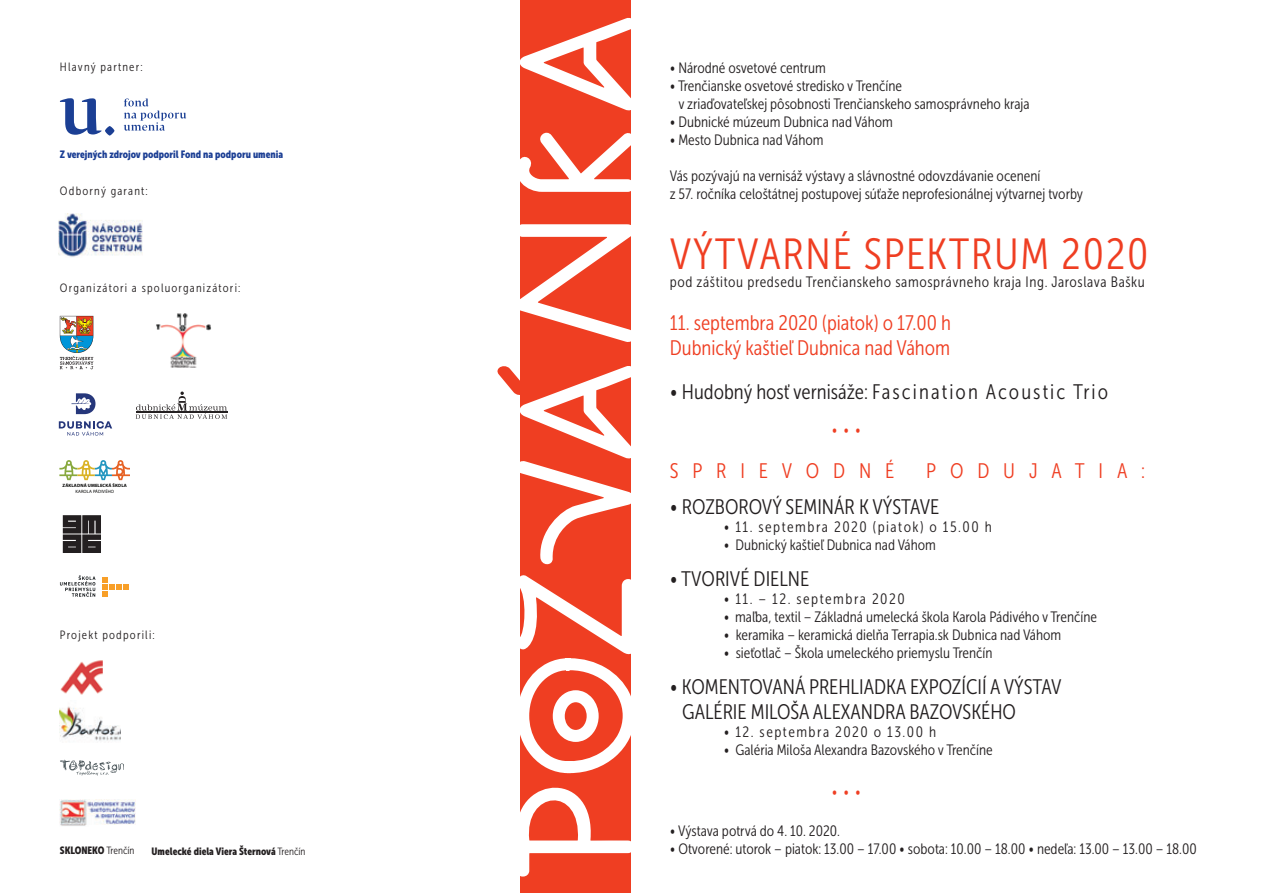
<style>
.page{position:relative;width:1263px;height:893px;background:#fff}
.page>*{position:absolute;margin:0;border:0;box-sizing:border-box;transform-origin:0 0}
.t1{font:43.5px "Museo Sans Cond 300";letter-spacing:.04em;color:#ef3e22}
.t2{font:21px/25.2px "Museo Sans Cond 300";color:#231f20}
.t3{font:21px/25.2px "Museo Sans Cond 300";color:#ef3e22}
.t4{font:21px "Museo Sans Cond 300";letter-spacing:.06em;color:#231f20}
.t5{font:21px "Museo Sans Cond 300";letter-spacing:.66em;color:#ef3e22}
.t6{font:15px/18px "Museo Sans Cond 300";color:#231f20}
.t7{font:15px "Museo Sans Cond 300";letter-spacing:.1em;color:#231f20}
.t8{font:15px "Museo Sans Cond 300";letter-spacing:.04em;color:#231f20}
.t9{font:15px "Museo Sans Cond 300";color:#ef3e22}
.t10{font:12px "Museo Sans Cond 300";letter-spacing:.1em;color:#231f20}
.t11{font:10.5px "Museo Sans Cond 900";color:#231f20}
.t12{font:10.5px "Museo Sans Cond 900";color:#1b3e94}
.t13{font:700 4.65px "Myriad Pro";letter-spacing:.02em;color:#050504}
.t14{font:4.65px "Myriad Pro";letter-spacing:.02em;color:#050504}
.s1{font-family:"Museo Sans Cond 300"}
</style>
<div class="page">
<svg style="left:60px;top:316px;width:34px;height:53px"></svg>
<img style="left:156px;top:313px;width:55px;height:55px">
<img style="left:62px;top:515px;width:39px;height:38px">
<svg style="left:59px;top:460px;width:71px;height:20px"></svg>
<svg style="left:60px;top:98px;width:42px;height:37px"></svg>
<svg style="left:124px;top:98px;width:62px;height:33px"></svg>
<svg style="left:105px;top:126px;width:9px;height:10px"></svg>
<img style="left:58px;top:214px;width:84px;height:43px">
<div style="left:521px;top:0;width:110px;height:893px;background:#ef3e22"></div>
<svg style="left:520px;top:224px;width:111px;height:120px"></svg>
<svg style="left:520px;top:129px;width:111px;height:63px"></svg>
<svg style="left:520px;top:573px;width:111px;height:306px"></svg>
<svg style="left:497px;top:363px;width:134px;height:203px"></svg>
<svg style="left:520px;top:15px;width:111px;height:98px"></svg>
<svg style="left:136px;top:392px;width:91px;height:27px"></svg>
<svg style="left:72px;top:393px;width:23px;height:21px"></svg>
<svg style="left:59px;top:421px;width:53px;height:15px"></svg>
<img style="left:60px;top:799px;width:75px;height:27px">
<img style="left:59px;top:706px;width:61px;height:35px">
<svg style="left:60px;top:575px;width:36px;height:22px"></svg>
<svg style="left:102px;top:577px;width:27px;height:20px"></svg>
<svg style="left:60px;top:760px;width:64px;height:16px"></svg>
<img style="left:60px;top:660px;width:43px;height:35px">
<p class="t10" style="left:60px;top:62px;width:84px">Hlavný partner:</p>
<p class="t12" style="left:60px;top:149px;width:225px">Z verejných zdrojov podporil Fond na podporu umenia</p>
<p class="t10" style="left:60px;top:186px;width:89px">Odborný garant:</p>
<p class="t10" style="left:60px;top:283px;width:182px">Organizátori a spoluorganizátori:</p>
<p class="t13" style="left:63px;top:483px;width:66px">ZÁKLADNÁ UMELECKÁ ŠKOLA</p>
<p class="t14" style="left:75px;top:488px;width:40px">KAROLA PÁDIVÉHO</p>
<p class="t10" style="left:60px;top:630px;width:96px">Projekt podporili:</p>
<p class="t6" style="left:670px;top:60px;width:158px">• Národné osvetové centrum</p>
<p class="t6" style="left:678px;top:78px;width:353px;text-indent:-9px">• Trenčianske osvetové stredisko v Trenčíne<br>v zriaďovateľskej pôsobnosti Trenčianskeho samosprávneho kraja</p>
<p class="t6" style="left:670px;top:114px;width:225px">• Dubnické múzeum Dubnica nad Váhom</p>
<p class="t6" style="left:670px;top:132px;width:155px">• Mesto Dubnica nad Váhom</p>
<p class="t6" style="left:670px;top:168px;width:415px">Vás pozývajú na vernisáž výstavy a slávnostné odovzdávanie ocenení<br>z 57. ročníka celoštátnej postupovej súťaže neprofesionálnej výtvarnej tvorby</p>
<h1 class="t1" style="left:670px;top:237px;width:480px">VÝTVARNÉ SPEKTRUM 2020</h1>
<p class="t8" style="left:670px;top:276px;width:477px">pod záštitou predsedu Trenčianskeho samosprávneho kraja Ing. Jaroslava Bašku</p>
<h2 class="t3" style="left:670px;top:313px;width:283px">11. septembra 2020 (piatok) o 17.00 h<br>Dubnický kaštieľ Dubnica nad Váhom</h2>
<h2 class="t4" style="left:670px;top:383px;width:440px">• Hudobný hosť vernisáže: Fascination Acoustic Trio</h2>
<p class="t9" style="left:832px;top:424px;width:30px">• • •</p>
<h2 class="t5" style="left:670px;top:462px;width:226px">SPRIEVODNÉ</h2>
<h2 class="t5" style="left:926px;top:462px;width:221px">PODUJATIA:</h2>
<h2 class="t2" style="left:670px;top:496px;width:271px">• ROZBOROVÝ SEMINÁR K VÝSTAVE</h2>
<p class="t7" style="left:724px;top:521px;width:269px">• 11. septembra 2020 (piatok) o 15.00 h</p>
<p class="t6" style="left:724px;top:537px;width:214px">• Dubnický kaštieľ Dubnica nad Váhom</p>
<h2 class="t2" style="left:670px;top:568px;width:141px">• TVORIVÉ DIELNE</h2>
<p class="t7" style="left:724px;top:593px;width:182px">• 11. – 12. septembra 2020</p>
<p class="t6" style="left:724px;top:609px;width:375px">• maľba, textil – Základná umelecká škola Karola Pádivého v Trenčíne</p>
<p class="t6" style="left:724px;top:627px;width:339px">• keramika – keramická dielňa Terrapia.sk Dubnica nad Váhom</p>
<p class="t6" style="left:724px;top:645px;width:270px">• sieťotlač – Škola umeleckého priemyslu Trenčín</p>
<h2 class="t2" style="left:682px;top:676px;width:381px;text-indent:-12px">• KOMENTOVANÁ PREHLIADKA EXPOZÍCIÍ A VÝSTAV<br>GALÉRIE MILOŠA ALEXANDRA BAZOVSKÉHO</h2>
<p class="t7" style="left:724px;top:726px;width:214px">• 12. septembra 2020 o 13.00 h</p>
<p class="t6" style="left:724px;top:742px;width:271px">• Galéria Miloša Alexandra Bazovského v Trenčíne</p>
<p class="t9" style="left:832px;top:786px;width:30px">• • •</p>
<p class="t6" style="left:670px;top:823px;width:172px">• Výstava potrvá do 4. 10. 2020.</p>
<p class="t11" style="left:60px;top:844px;width:76px">SKLONEKO <span class="s1">Trenčín</span></p>
<p class="t11" style="left:152px;top:845px;width:155px">Umelecké diela Viera Šternová <span class="s1">Trenčín</span></p>
<p class="t6" style="left:670px;top:841px;width:528px">• Otvorené: utorok – piatok: 13.00 – 17.00 • sobota: 10.00 – 18.00 • nedeľa: 13.00 – 13.00 – 18.00</p>
</div>
